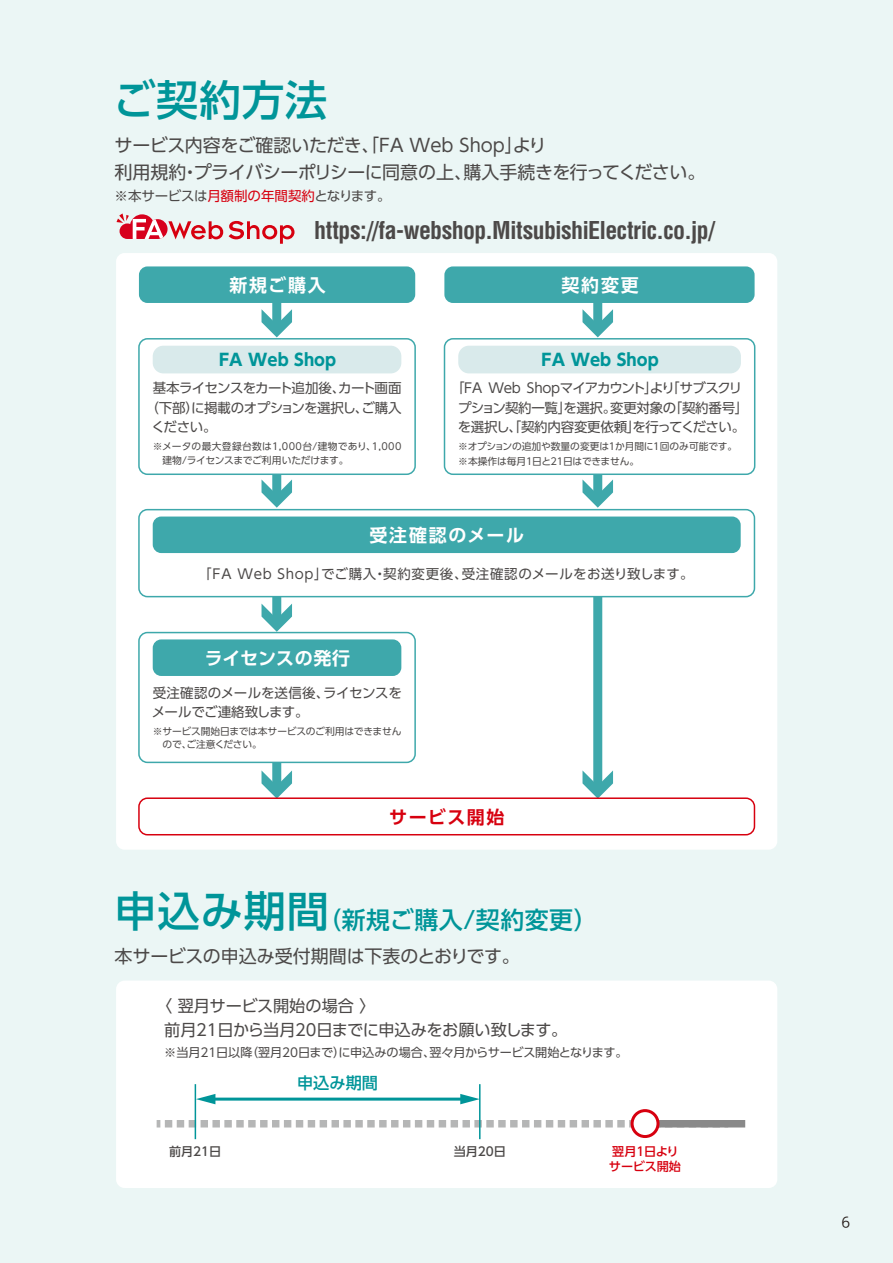
<style>
.page{position:relative;width:893px;height:1263px;background:#ebf6f5}
.page>*{position:absolute;margin:0;border:0;box-sizing:border-box;transform-origin:0 0}
.t1{font:500 42.15px "UD Shin Go Pro";letter-spacing:.02em;color:#009599}
.t2{font:700 condensed 24px "Helvetica LT Std";letter-spacing:-.025em;color:#4c4948}
.t3{font:500 24px "UD Shin Go Pro";letter-spacing:.02em;color:#009599}
.t4{font:18px/27px "UD Shin Go Pro";letter-spacing:-.015em;color:#4c4948}
.t5{font:700 18px "UD Shin Go Pro De";letter-spacing:.095em;color:#fff}
.t6{font:700 18px "UD Shin Go Pro De";color:#fff}
.t7{font:700 18px "UD Shin Go Pro De";letter-spacing:.085em;color:#d7000f}
.t8{font:700 16.5px "UD Shin Go Pro";color:#009599}
.t9{font:16.2px/24.3px "UD Shin Go Pro";letter-spacing:-.015em;color:#4c4948}
.t10{font:500 16.2px "UD Shin Go Pro";color:#009599}
.t11{font:13.5px/19.5px "UD Shin Go Pro";letter-spacing:-.025em;color:#4c4948}
.t12{font:13.5px "UD Shin Go Pro";letter-spacing:.05em;color:#4c4948}
.t13{font:13.5px "UD Shin Go Pro";letter-spacing:-.055em;color:#4c4948}
.t14{font:100 13.5px "Iwa UD Go Hon Pro";color:#221815}
.t15{font:12.15px "UD Shin Go Pro";letter-spacing:-.015em;color:#4c4948}
.t16{font:500 12.15px/14.9px "UD Shin Go Pro";letter-spacing:-.015em;color:#d7000f}
.t17{font:500 12.15px "UD Shin Go Pro";letter-spacing:-.005em;color:#4c4948}
.t18{font:9.75px/13.5px "UD Shin Go Pro";letter-spacing:-.015em;color:#4c4948}
.t19{font:9.75px/13.5px "UD Shin Go Pro";letter-spacing:.01em;color:#4c4948}
.s1{color:#d7000f}
.s2{font-size:42.15px}
</style>
<div class="page">
<div style="left:116px;top:253px;width:661px;height:597px;background:#fff;border-radius:9px"></div>
<div style="left:116px;top:980px;width:661px;height:208px;background:#fff;border-radius:9px"></div>
<div style="left:272px;top:465px;width:9px;height:32px;background:#3ea8ab"></div>
<svg style="left:262px;top:479px;width:30px;height:29px"></svg>
<div style="left:272px;top:589px;width:9px;height:32px;background:#3ea8ab"></div>
<svg style="left:262px;top:604px;width:30px;height:28px"></svg>
<div style="left:272px;top:750px;width:9px;height:38px;background:#3ea8ab"></div>
<svg style="left:262px;top:770px;width:30px;height:27px"></svg>
<div style="left:593px;top:591px;width:9px;height:197px;background:#3ea8ab"></div>
<svg style="left:582px;top:770px;width:31px;height:27px"></svg>
<svg style="left:593px;top:465px;width:9px;height:32px"></svg>
<svg style="left:582px;top:479px;width:31px;height:29px"></svg>
<div style="left:272px;top:295px;width:9px;height:32px;background:#3ea8ab"></div>
<svg style="left:262px;top:309px;width:30px;height:28px"></svg>
<div style="left:593px;top:295px;width:9px;height:32px;background:#3ea8ab"></div>
<svg style="left:582px;top:309px;width:31px;height:28px"></svg>
<div style="left:139px;top:339px;width:276px;height:135px;background:#fff;border-radius:9px"></div>
<div style="left:138px;top:338px;width:278px;height:137px;border:2px solid #3ea8ab;border-radius:9px"></div>
<div style="left:153px;top:346px;width:248px;height:27px;background:#d9eaeb;border-radius:11px"></div>
<svg style="left:229px;top:221px;width:66px;height:23px"></svg>
<svg style="left:116px;top:213px;width:107px;height:26px"></svg>
<div style="left:139px;top:632px;width:276px;height:130px;background:#fff;border-radius:9px"></div>
<div style="left:138px;top:632px;width:278px;height:131px;border:2px solid #3ea8ab;border-radius:9px"></div>
<div style="left:153px;top:639px;width:248px;height:37px;background:#3ea8ab;border-radius:9px"></div>
<div style="left:139px;top:510px;width:615px;height:87px;background:#fff;border-radius:9px"></div>
<div style="left:138px;top:509px;width:617px;height:88px;border:2px solid #3ea8ab;border-radius:9px"></div>
<div style="left:153px;top:516px;width:588px;height:37px;background:#3ea8ab;border-radius:9px"></div>
<div style="left:138px;top:797px;width:617px;height:38px;border:2px solid #d7000f;border-radius:9px"></div>
<div style="left:444px;top:338px;width:311px;height:137px;border:2px solid #3ea8ab;border-radius:9px"></div>
<div style="left:458px;top:346px;width:283px;height:27px;background:#d9eaeb;border-radius:11px"></div>
<div style="left:139px;top:266px;width:276px;height:37px;background:#3ea8ab;border-radius:9px"></div>
<div style="left:444px;top:266px;width:311px;height:37px;background:#3ea8ab;border-radius:9px"></div>
<svg style="left:157px;top:1120px;width:474px;height:7px"></svg>
<div style="left:646px;top:1120px;width:99px;height:7px;background:#898989"></div>
<hr style="left:195px;top:1084px;width:1px;height:55px;background:#009599">
<hr style="left:479px;top:1084px;width:2px;height:55px;background:#009599">
<hr style="left:212px;top:1097px;width:252px;height:3px;background:#009599">
<svg style="left:196px;top:1094px;width:19px;height:10px"></svg>
<svg style="left:460px;top:1094px;width:20px;height:10px"></svg>
<div style="left:632px;top:1110px;width:26px;height:26px;background:#fff;border-radius:50%"></div>
<div style="left:631px;top:1109px;width:28px;height:29px;border:3px solid #d7000f;border-radius:50%"></div>
<h1 class="t1" style="left:113px;top:65px;width:216px">ご契約方法</h1>
<h3 class="t4" style="left:114px;top:131px;width:592px">サービス内容をご確認いただき、「FA Web Shop」より<br>利用規約・プライバシーポリシーに同意の上、購入手続きを行ってください。</h3>
<p class="t11" style="left:115px;top:186px;width:278px">※本サービスは<span class="s1">月額制の年間契約</span>となります。</p>
<h2 class="t2" style="left:314px;top:215px;width:402px">https://fa-webshop.MitsubishiElectric.co.jp/</h2>
<h3 class="t5" style="left:229px;top:271px;width:98px">新規ご購入</h3>
<h3 class="t5" style="left:562px;top:271px;width:79px">契約変更</h3>
<p class="t8" style="left:219px;top:346px;width:119px">FA Web Shop</p>
<p class="t13" style="left:153px;top:377px;width:250px">基本ライセンスをカート追加後、カート画面</p>
<p class="t11" style="left:145px;top:398px;width:258px">（下部）に掲載のオプションを選択し、ご購入</p>
<p class="t11" style="left:152px;top:417px;width:67px">ください。</p>
<p class="t19" style="left:162px;top:439px;width:241px;text-indent:-10px">※メータの最大登録台数は1,000台/建物であり、1,000建物/ライセンスまでご利用いただけます。</p>
<p class="t8" style="left:542px;top:346px;width:119px">FA Web Shop</p>
<p class="t11" style="left:451px;top:378px;width:299px;text-align:center">「FA Web Shopマイアカウント」より「サブスクリプション契約一覧」を選択。変更対象の「契約番号」を選択し、「契約内容変更依頼」を行ってください。</p>
<p class="t18" style="left:458px;top:439px;width:280px;line-height:15px">※オプションの追加や数量の変更は1か月間に1回のみ可能です。※本操作は毎月1日と21日はできません。</p>
<h3 class="t5" style="left:370px;top:521px;width:156px">受注確認のメール</h3>
<p class="t12" style="left:198px;top:563px;width:497px">「FA Web Shop」でご購入・契約変更後、受注確認のメールをお送り致します。</p>
<h3 class="t6" style="left:205px;top:644px;width:147px">ライセンスの発行</h3>
<p class="t11" style="left:152px;top:682px;width:251px">受注確認のメールを送信後、ライセンスをメールでご連絡致します。</p>
<p class="t18" style="left:162px;top:724px;width:241px;text-indent:-10px">※サービス開始日までは本サービスのご利用はできませんので、ご注意ください。</p>
<h3 class="t7" style="left:389px;top:803px;width:117px">サービス開始</h3>
<h2 class="t3" style="left:115px;top:900px;width:485px"><span class="s2">申込み期間</span>（新規ご購入/契約変更）</h2>
<h3 class="t4" style="left:115px;top:942px;width:407px">本サービスの申込み受付期間は下表のとおりです。</h3>
<p class="t9" style="left:164px;top:993px;width:405px">〈 翌月サービス開始の場合 〉<br>前月21日から当月20日までに申込みをお願い致します。</p>
<p class="t15" style="left:164px;top:1042px;width:465px">※当月21日以降（翌月20日まで）に申込みの場合、翌々月からサービス開始となります。</p>
<p class="t10" style="left:297px;top:1069px;width:82px">申込み期間</p>
<p class="t17" style="left:169px;top:1142px;width:54px">前月21日</p>
<p class="t17" style="left:454px;top:1142px;width:54px">当月20日</p>
<p class="t16" style="left:609px;top:1144px;width:74px">翌月1日よりサービス開始</p>
<p class="t14" style="left:842px;top:1213px;width:10px">6</p>
</div>
